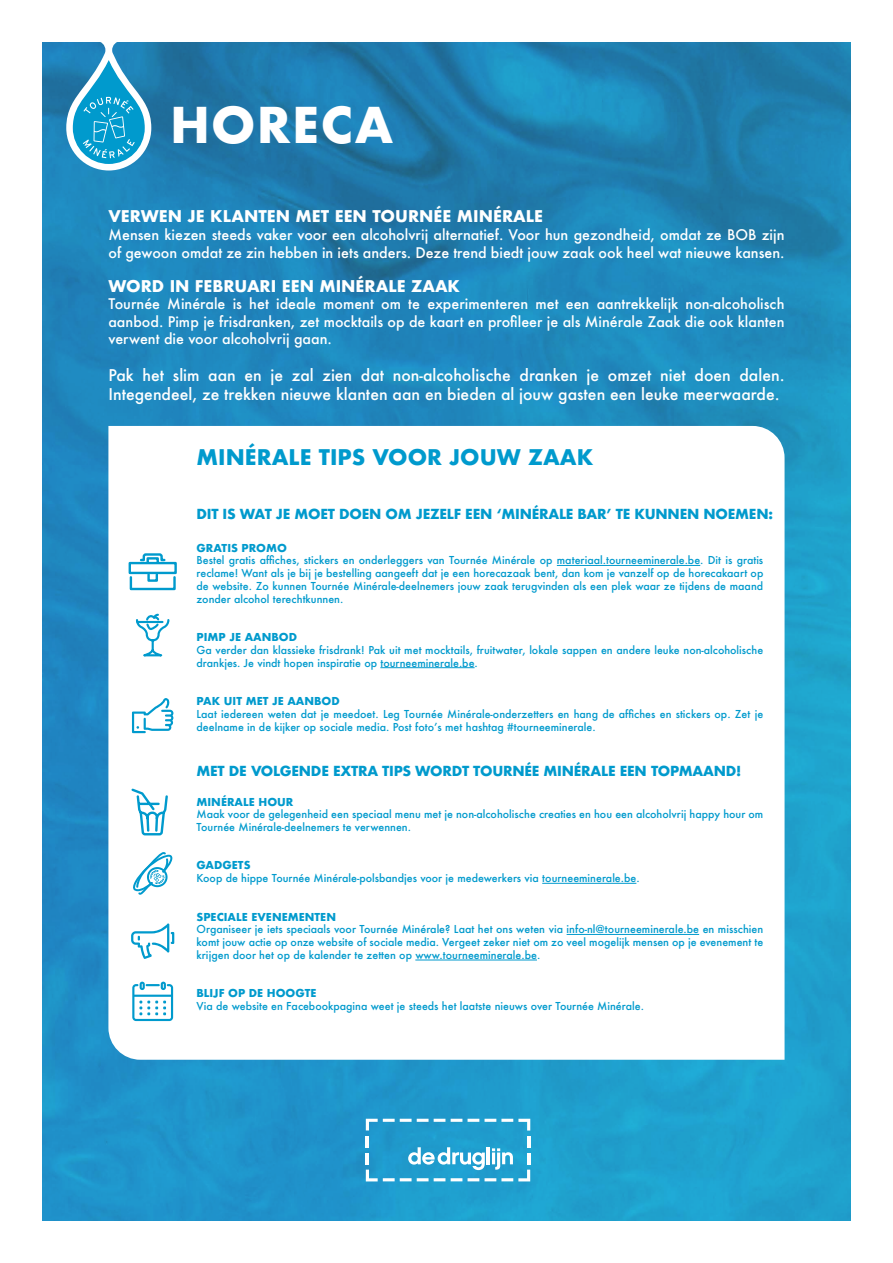
<style>
.page{position:relative;width:893px;height:1263px;background:#fff}
.page>*{position:absolute;margin:0;border:0;box-sizing:border-box;transform-origin:0 0}
.t1{font:700 48px "Futura";letter-spacing:.025em;color:#fff}
.t2{font:700 21px "Futura";color:#009acd}
.t3{font:500 15.75px/18.9px "Futura";color:#fff}
.t4{font:700 15.75px "Futura";color:#fff}
.t5{font:500 14.25px/17.1px "Futura";color:#fff}
.t6{font:700 13.5px "Futura";letter-spacing:-.02em;color:#009acd}
.t7{font:500 10.65px/12.8px "Futura";color:#009acd}
.t8{font:700 10.65px "Futura";color:#009acd}
</style>
<div class="page">
<img style="left:43px;top:43px;width:807px;height:1177px">
<svg style="left:108px;top:426px;width:676px;height:634px"></svg>
<hr style="left:557px;top:565px;width:143px;height:1px;background:#009acd">
<hr style="left:380px;top:667px;width:95px;height:1px;background:#009acd">
<hr style="left:542px;top:883px;width:94px;height:1px;background:#009acd">
<hr style="left:567px;top:934px;width:132px;height:1px;background:#009acd">
<hr style="left:415px;top:959px;width:122px;height:1px;background:#009acd">
<svg style="left:366px;top:1136px;width:164px;height:45px;background:#49aed7"></svg>
<svg style="left:366px;top:1119px;width:164px;height:11px;background:#4eafd7"></svg>
<svg style="left:66px;top:43px;width:85px;height:127px"></svg>
<svg style="left:132px;top:698px;width:41px;height:35px"></svg>
<svg style="left:135px;top:613px;width:36px;height:44px"></svg>
<svg style="left:131px;top:923px;width:43px;height:36px"></svg>
<svg style="left:132px;top:982px;width:41px;height:39px"></svg>
<svg style="left:130px;top:787px;width:44px;height:108px"></svg>
<svg style="left:127px;top:552px;width:51px;height:39px"></svg>
<h1 class="t1" style="left:170px;top:90px;width:225px">HORECA</h1>
<h3 class="t4" style="left:108px;top:205px;width:436px">VERWEN JE KLANTEN MET EEN TOURNÉE MINÉRALE</h3>
<h3 class="t5" style="left:108px;top:225px;width:678px;line-height:18.9px">Mensen kiezen steeds vaker voor een alcoholvrij alternatief. Voor hun gezondheid, omdat ze BOB zijn of gewoon omdat ze zin hebben in iets anders. Deze trend biedt jouw zaak ook heel wat nieuwe kansen.</h3>
<h3 class="t4" style="left:108px;top:275px;width:353px">WORD IN FEBRUARI EEN MINÉRALE ZAAK</h3>
<p class="t5" style="left:108px;top:295px;width:678px;text-align:justify">Tournée Minérale is het ideale moment om te experimenteren met een aantrekkelijk non-alcoholisch aanbod. Pimp je frisdranken, zet mocktails op de kaart en profileer je als Minérale Zaak die ook klanten verwent die voor alcoholvrij gaan.</p>
<h3 class="t3" style="left:108px;top:366px;width:678px">Pak het slim aan en je zal zien dat non-alcoholische dranken je omzet niet doen dalen.<br>Integendeel, ze trekken nieuwe klanten aan en bieden al jouw gasten een leuke meerwaarde.</h3>
<h2 class="t2" style="left:197px;top:442px;width:398px">MINÉRALE TIPS VOOR JOUW ZAAK</h2>
<p class="t6" style="left:197px;top:504px;width:578px">DIT IS WAT JE MOET DOEN OM JEZELF EEN ‘MINÉRALE BAR’ TE KUNNEN NOEMEN:</p>
<p class="t8" style="left:197px;top:540px;width:92px">GRATIS PROMO</p>
<p class="t7" style="left:197px;top:554px;width:568px;text-align:justify">Bestel gratis affiches, stickers en onderleggers van Tournée Minérale op materiaal.tourneeminerale.be. Dit is gratis reclame! Want als je bij je bestelling aangeeft dat je een horecazaak bent, dan kom je vanzelf op de horecakaart op de website. Zo kunnen Tournée Minérale-deelnemers jouw zaak terugvinden als een plek waar ze tijdens de maand zonder alcohol terechtkunnen.</p>
<p class="t8" style="left:197px;top:629px;width:102px">PIMP JE AANBOD</p>
<p class="t7" style="left:197px;top:643px;width:568px">Ga verder dan klassieke frisdrank! Pak uit met mocktails, fruitwater, lokale sappen en andere leuke non-alcoholische drankjes. Je vindt hopen inspiratie op tourneeminerale.be.</p>
<p class="t8" style="left:197px;top:693px;width:145px">PAK UIT MET JE AANBOD</p>
<p class="t7" style="left:197px;top:707px;width:568px">Laat iedereen weten dat je meedoet. Leg Tournée Minérale-onderzetters en hang de affiches en stickers op. Zet je deelname in de kijker op sociale media. Post foto’s met hashtag #tourneeminerale.</p>
<p class="t6" style="left:197px;top:761px;width:546px">MET DE VOLGENDE EXTRA TIPS WORDT TOURNÉE MINÉRALE EEN TOPMAAND!</p>
<p class="t8" style="left:197px;top:794px;width:98px">MINÉRALE HOUR</p>
<p class="t7" style="left:197px;top:808px;width:568px">Maak voor de gelegenheid een speciaal menu met je non-alcoholische creaties en hou een alcoholvrij happy hour om<br>Tournée Minérale-deelnemers te verwennen.</p>
<p class="t8" style="left:197px;top:858px;width:56px">GADGETS</p>
<p class="t7" style="left:197px;top:872px;width:445px">Koop de hippe Tournée Minérale-polsbandjes voor je medewerkers via tourneeminerale.be.</p>
<p class="t8" style="left:197px;top:909px;width:141px">SPECIALE EVENEMENTEN</p>
<p class="t7" style="left:197px;top:923px;width:568px;text-align:justify">Organiseer je iets speciaals voor Tournée Minérale? Laat het ons weten via info-nl@tourneeminerale.be en misschien komt jouw actie op onze website of sociale media. Vergeet zeker niet om zo veel mogelijk mensen op je evenement te krijgen door het op de kalender te zetten op www.tourneeminerale.be.</p>
<p class="t8" style="left:197px;top:985px;width:122px">BLIJF OP DE HOOGTE</p>
<p class="t7" style="left:197px;top:999px;width:449px">Via de website en Facebookpagina weet je steeds het laatste nieuws over Tournée Minérale.</p>
</div>
